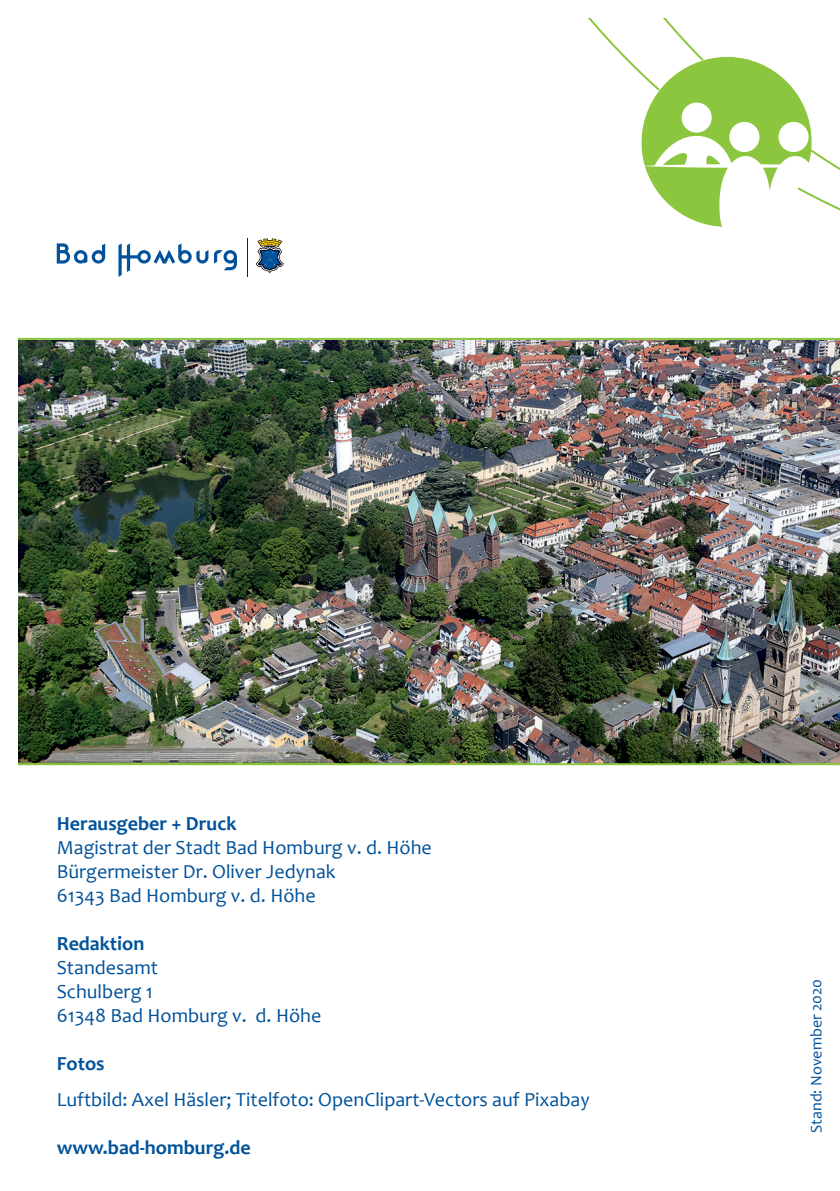
<style>
.page{position:relative;width:840px;height:1191px;background:#fff}
.page>*{position:absolute;margin:0;border:0;box-sizing:border-box;transform-origin:0 0}
.t1{font:20px/24px "Candara";color:#01529a}
.t2{font:700 20px "Candara";color:#01529a}
.t3{font:16px "Candara";color:#01529a}
.s1{font-weight:700}
</style>
<div class="page">
<svg style="left:588px;top:18px;width:251px;height:192px"></svg>
<svg style="left:255px;top:238px;width:28px;height:35px"></svg>
<hr style="left:247px;top:238px;width:1px;height:39px;background:#231f20">
<svg style="left:57px;top:243px;width:48px;height:20px"></svg>
<svg style="left:118px;top:243px;width:90px;height:34px"></svg>
<svg style="left:214px;top:250px;width:23px;height:20px"></svg>
<img style="left:18px;top:340px;width:821px;height:423px">
<hr style="left:0;top:338px;width:839px;height:2px;background:#8bc63e">
<hr style="left:0;top:763px;width:839px;height:2px;background:#8bc63e">
<svg style="left:641px;top:57px;width:170px;height:170px"></svg>
<div style="left:0;top:0;width:17px;height:1191px;background:#fff"></div>
<p class="t1" style="left:57px;top:811px;width:376px"><span class="s1">Herausgeber + Druck<br></span>Magistrat der Stadt Bad Homburg v. d. Höhe<br>Bürgermeister Dr. Oliver Jedynak<br>61343 Bad Homburg v. d. Höhe</p>
<p class="t1" style="left:57px;top:931px;width:266px"><span class="s1">Redaktion<br></span>Standesamt<br>Schulberg 1<br>61348 Bad Homburg v. d. Höhe</p>
<p class="t1" style="left:57px;top:1045px;width:534px;line-height:36px"><span class="s1">Fotos<br></span>Luftbild: Axel Häsler; Titelfoto: OpenClipart-Vectors auf Pixabay</p>
<p class="t2" style="left:57px;top:1134px;width:195px">www.bad-homburg.de</p>
<p class="t3" style="left:805px;top:1132px;width:156px;rotate:-90deg">Stand: November 2020</p>
</div>
